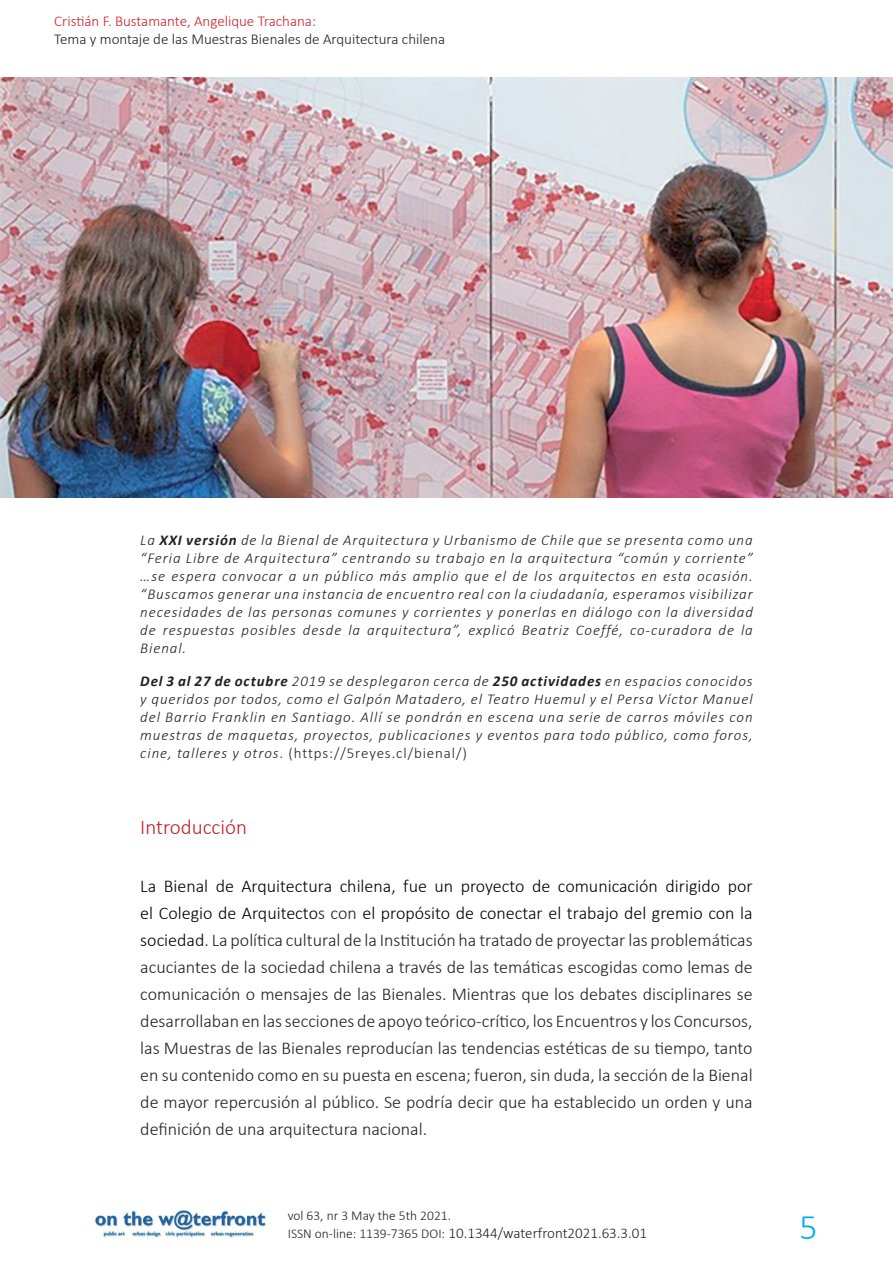
<style>
.page{position:relative;width:893px;height:1263px;background:#fff}
.page>*{position:absolute;margin:0;border:0;box-sizing:border-box;transform-origin:0 0}
.t1{font:300 36px "Calibri";color:#00aeef}
.t2{font:300 21px "Calibri";color:#c01f24}
.t3{font:300 18px/27px "Calibri";color:#231f20;text-align:justify}
.t4{font:italic 300 15px/18px "Calibri";letter-spacing:.06em;color:#231f20;text-align:justify}
.t5{font:300 15px "Calibri";color:#231f20}
.t6{font:300 15px "Calibri";color:#d02126}
.t7{font:300 13.5px "Calibri";color:#231f20}
.s1{font-weight:700}
.s2{font-style:normal}
.s3{color:#000}
.s4{font-size:13.5px}
</style>
<div class="page">
<img style="left:95px;top:1210px;width:171px;height:28px">
<img style="left:0;top:78px;width:893px;height:419px">
<p class="t6" style="left:54px;top:12px;width:263px">Cristián F. Bustamante, Angelique Trachana:</p>
<p class="t5" style="left:54px;top:30px;width:392px">Tema y montaje de las Muestras Bienales de Arquitectura chilena</p>
<p class="t4" style="left:140px;top:531px;width:614px">La <span class="s1">XXI versión</span> de la Bienal de Arquitectura y Urbanismo de Chile que se presenta como una “Feria Libre de Arquitectura” centrando su trabajo en la arquitectura “común y corriente” …se espera convocar a un público más amplio que el de los arquitectos en esta ocasión. “Buscamos generar una instancia de encuentro real con la ciudadanía, esperamos visibilizar necesidades de las personas comunes y corrientes y ponerlas en diálogo con la diversidad de respuestas posibles desde la arquitectura”, explicó Beatriz Coeffé, co-curadora de la Bienal.</p>
<p class="t4" style="left:140px;top:672px;width:614px"><span class="s1">Del 3 al 27 de octubre</span> 2019 se desplegaron cerca de <span class="s1">250 actividades</span> en espacios conocidos y queridos por todos, como el Galpón Matadero, el Teatro Huemul y el Persa Víctor Manuel del Barrio Franklin en Santiago. Allí se pondrán en escena una serie de carros móviles con muestras de maquetas, proyectos, publicaciones y eventos para todo público, como foros, cine, talleres y otros<span class="s2">. (https://5reyes.cl/bienal/)</span></p>
<h2 class="t2" style="left:140px;top:814px;width:108px">Introducción</h2>
<p class="t3" style="left:140px;top:872px;width:614px"><span class="s3">La Bienal de Arquitectura chilena, fue un proyecto de comunicación dirigido por el Colegio de Arquitecto</span>s con <span class="s3">el propósito de conectar el trabajo del gremio con la sociedad</span>. La política cultural de la Institución ha tratado de proyectar las problemáticas acuciantes de la sociedad chilena a través de las temáticas escogidas como lemas de comunicación o mensajes de las Bienales. Mientras que los debates disciplinares se desarrollaban en las secciones de apoyo teórico-crítico, los Encuentros y los Concursos, las Muestras de las Bienales reproducían las tendencias estéticas de su tiempo, tanto en su contenido como en su puesta en escena; fueron, sin duda, la sección de la Bienal de mayor repercusión al público. Se podría decir que ha establecido un orden y una definición de una arquitectura nacional.</p>
<p class="t7" style="left:288px;top:1207px;width:165px">vol 63, nr 3 May the 5th 2021.</p>
<p class="t5" style="left:288px;top:1223px;width:361px"><span class="s4">ISSN on-line: 1139-7365 DOI:</span> 10.1344/waterfront2021.63.3.01</p>
<h1 class="t1" style="left:799px;top:1205px;width:20px">5</h1>
</div>
